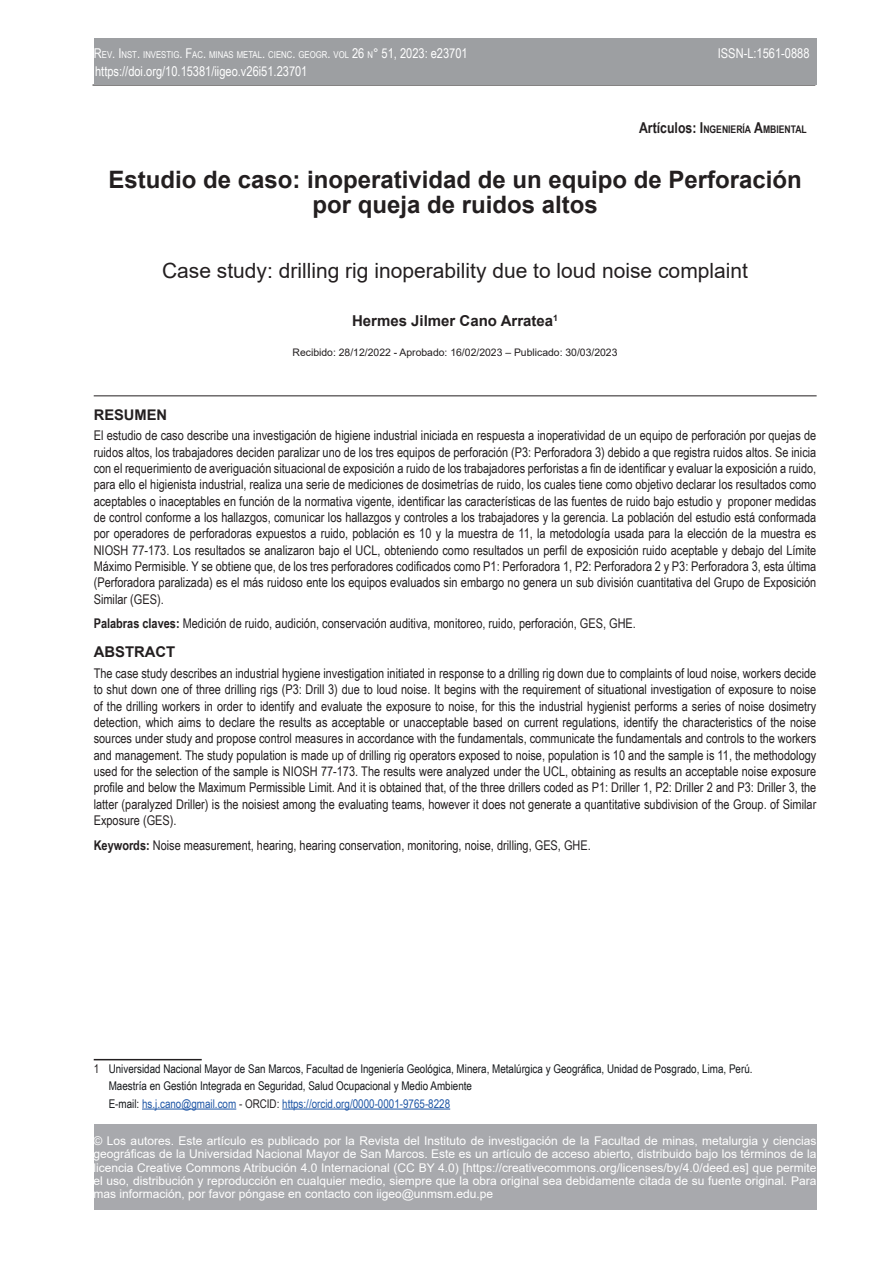
<style>
.page{position:relative;width:893px;height:1263px;background:#fff}
.page>*{position:absolute;margin:0;border:0;box-sizing:border-box;transform-origin:0 0}
.t1{font:700 24px/25.5px "Arial";color:#231f20;text-align:center}
.t2{font:21px "Arial";color:#231f20}
.t3{font:700 15px "Arial";color:#231f20}
.t4{font:700 14.85px "Arial";color:#231f20}
.t5{font:700 14.7px "Arial";color:#231f20}
.t6{font:13.5px "Arial Narrow";color:#fff}
.t7{font:13.5px "Arial Narrow";color:#fff}
.t8{font:13.35px/16.4px "Arial Narrow";color:#231f20;text-align:justify}
.t9{font:12px/13.2px "Arial";color:#fff;text-align:justify}
.t10{font:12px/17.4px "Arial Narrow";color:#14171a}
.t11{font:700 10.5px "Arial Narrow";color:#231f20}
.t12{font:10.35px "Arial";color:#231f20}
.t13{font:9.45px "Arial Narrow";color:#fff}
.s1{font-size:13.5px}
.s2{font-size:15px}
.s3{font-weight:700}
.s4{color:#231f20}
.s5{color:#1e56a6}
</style>
<div class="page">
<div style="left:94px;top:1125px;width:722px;height:85px;background:#a8a9ad"></div>
<hr style="left:92px;top:85px;width:723px;height:1px;background:#231f20">
<div style="left:94px;top:38px;width:723px;height:47px;background:#9d9fa2"></div>
<hr style="left:94px;top:1059px;width:108px;height:1px;background:#231f20">
<hr style="left:142px;top:1108px;width:94px;height:1px;background:#1e56a6">
<hr style="left:282px;top:1108px;width:168px;height:1px;background:#1e56a6">
<hr style="left:94px;top:395px;width:723px;height:1px;background:#231f20">
<p class="t13" style="left:94px;top:48px;width:375px"><span class="s1">R</span>EV<span class="s1">. I</span>NST<span class="s1">.</span> INVESTIG<span class="s1">. F</span>AC<span class="s1">.</span> MINAS METAL<span class="s1">.</span> CIENC<span class="s1">.</span> GEOGR<span class="s1">.</span> VOL <span class="s1">26</span> N<span class="s1">° 51, 2023:</span> <span class="s1">e</span><span class="s1">23701</span></p>
<p class="t7" style="left:718px;top:44px;width:93px">ISSN-L:1561-0888</p>
<p class="t6" style="left:95px;top:61px;width:214px">https://doi.org/10.15381/iigeo.v26i51.23701</p>
<p class="t11" style="left:639px;top:122px;width:169px"><span class="s2">Artículos:</span> <span class="s2">I</span>NGENIERÍA <span class="s2">A</span>MBIENTAL</p>
<h1 class="t1" style="left:108px;top:167px;width:695px">Estudio de caso: inoperatividad de un equipo de Perforación por queja de ruidos altos</h1>
<h2 class="t2" style="left:162px;top:256px;width:587px">Case study: drilling rig inoperability due to loud noise complaint</h2>
<p class="t3" style="left:352px;top:310px;width:208px">Hermes Jilmer Cano Arratea<sup>1</sup></p>
<p class="t12" style="left:293px;top:345px;width:326px">Recibido: 28/12/2022 - Aprobado: 16/02/2023 – Publicado: 30/03/2023</p>
<p class="t5" style="left:94px;top:404px;width:75px">RESUMEN</p>
<p class="t8" style="left:94px;top:427px;width:724px">El estudio de caso describe una investigación de higiene industrial iniciada en respuesta a inoperatividad de un equipo de perforación por quejas de ruidos altos, los trabajadores deciden paralizar uno de los tres equipos de perforación (P3: Perforadora 3) debido a que registra ruidos altos. Se inicia con el requerimiento de averiguación situacional de exposición a ruido de los trabajadores perforistas a fin de identificar y evaluar la exposición a ruido, para ello el higienista industrial, realiza una serie de mediciones de dosimetrías de ruido, los cuales tiene como objetivo declarar los resultados como aceptables o inaceptables en función de la normativa vigente, identificar las características de las fuentes de ruido bajo estudio y proponer medidas de control conforme a los hallazgos, comunicar los hallazgos y controles a los trabajadores y la gerencia. La población del estudio está conformada por operadores de perforadoras expuestos a ruido, población es 10 y la muestra de 11, la metodología usada para la elección de la muestra es NIOSH 77-173. Los resultados se analizaron bajo el UCL, obteniendo como resultados un perfil de exposición ruido aceptable y debajo del Límite Máximo Permisible. Y se obtiene que, de los tres perforadores codificados como P1: Perforadora 1, P2: Perforadora 2 y P3: Perforadora 3, esta última (Perforadora paralizada) es el más ruidoso ente los equipos evaluados sin embargo no genera un sub división cuantitativa del Grupo de Exposición Similar (GES).</p>
<p class="t8" style="left:94px;top:615px;width:544px"><span class="s3">Palabras claves:</span> Medición de ruido, audición, conservación auditiva, monitoreo, ruido, perforación, GES, GHE.</p>
<p class="t4" style="left:94px;top:642px;width:83px">ABSTRACT</p>
<p class="t8" style="left:94px;top:665px;width:724px">The case study describes an industrial hygiene investigation initiated in response to a drilling rig down due to complaints of loud noise, workers decide to shut down one of three drilling rigs (P3: Drill 3) due to loud noise. It begins with the requirement of situational investigation of exposure to noise of the drilling workers in order to identify and evaluate the exposure to noise, for this the industrial hygienist performs a series of noise dosimetry detection, which aims to declare the results as acceptable or unacceptable based on current regulations, identify the characteristics of the noise sources under study and propose control measures in accordance with the fundamentals, communicate the fundamentals and controls to the workers and management. The study population is made up of drilling rig operators exposed to noise, population is 10 and the sample is 11, the methodology used for the selection of the sample is NIOSH 77-173. The results were analyzed under the UCL, obtaining as results an acceptable noise exposure profile and below the Maximum Permissible Limit. And it is obtained that, of the three drillers coded as P1: Driller 1, P2: Driller 2 and P3: Driller 3, the latter (paralyzed Driller) is the noisiest among the evaluating teams, however it does not generate a quantitative subdivision of the Group. of Similar Exposure (GES).</p>
<p class="t8" style="left:94px;top:836px;width:499px"><span class="s3">Keywords:</span> Noise measurement, hearing, hearing conservation, monitoring, noise, drilling, GES, GHE.</p>
<p class="t10" style="left:109px;top:1059px;width:645px;text-indent:-15px"><span class="s4">1</span> Universidad Nacional Mayor de San Marcos, Facultad de Ingeniería Geológica, Minera, Metalúrgica y Geográfica, Unidad de Posgrado, Lima, Perú.<br>Maestría en Gestión Integrada en Seguridad, Salud Ocupacional y Medio Ambiente<br>E-mail: <span class="s5">hs.j.cano@gmail.com</span> <span class="s4">- ORCID:</span> <span class="s5">https://orcid.org/0000-0001-9765-8228</span></p>
<p class="t9" style="left:94px;top:1134px;width:724px">© Los autores. Este artículo es publicado por la Revista del Instituto de investigación de la Facultad de minas, metalurgia y ciencias geográficas de la Universidad Nacional Mayor de San Marcos. Este es un artículo de acceso abierto, distribuido bajo los términos de la licencia Creative Commons Atribución 4.0 Internacional (CC BY 4.0) [https://creativecommons.org/licenses/by/4.0/deed.es] que permite el uso, distribución y reproducción en cualquier medio, siempre que la obra original sea debidamente citada de su fuente original. Para mas información, por favor póngase en contacto con iigeo@unmsm.edu.pe</p>
</div>
